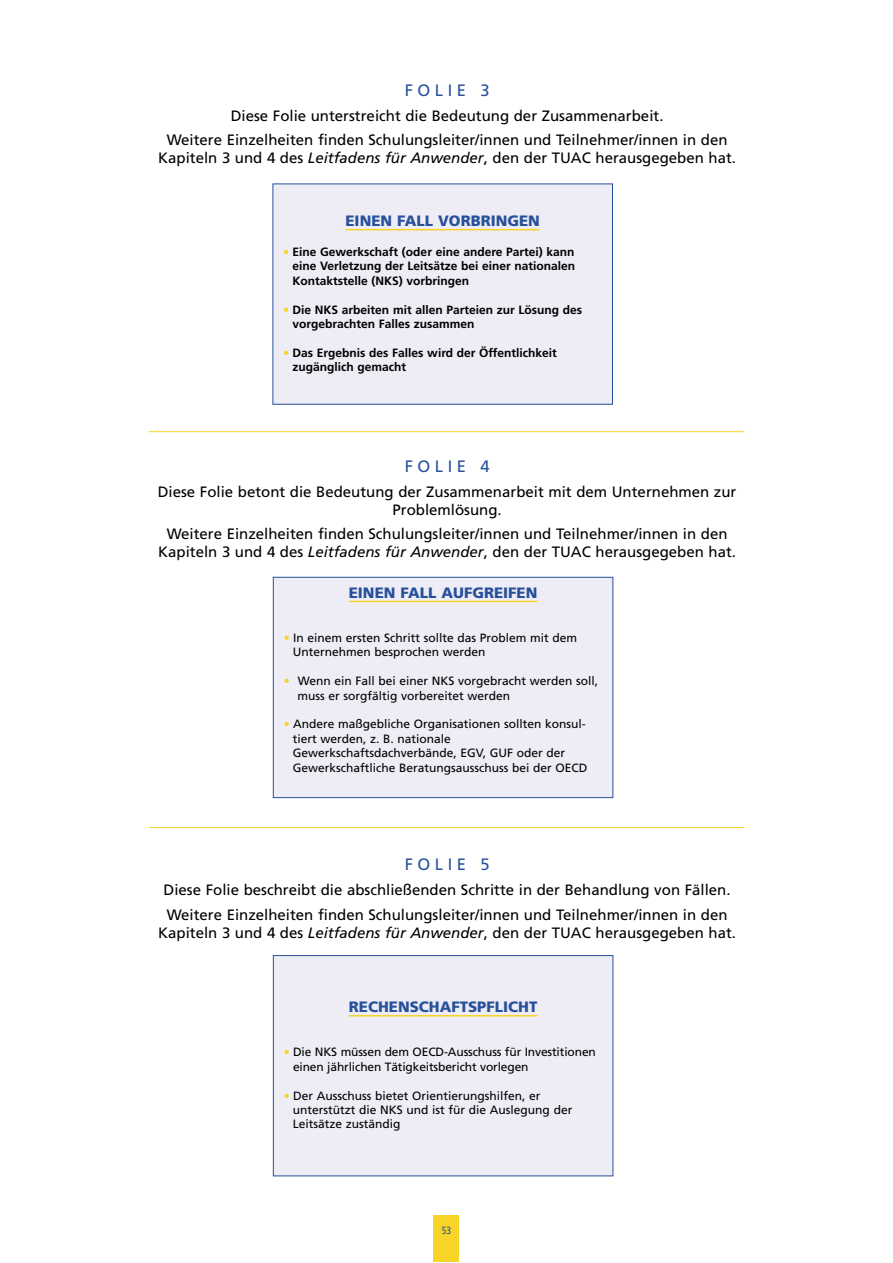
<style>
.page{position:relative;width:893px;height:1263px;background:#fff}
.page>*{position:absolute;margin:0;border:0;box-sizing:border-box;transform-origin:0 0}
.t1{font:16.5px "Frutiger";letter-spacing:.28em;color:#27519c}
.t2{font:15px/24.5px "Frutiger";color:#000;text-align:center}
.t3{font:900 15px "Frutiger";color:#27519c}
.t4{font:12px/14.4px "Frutiger";color:#000}
.t5{font:700 12px/14.4px "Frutiger";color:#000}
.t6{font:10.5px "Frutiger";color:#27519c;scale:.8 1}
.s1{font-style:italic}
.s2{color:#f7d426}
</style>
<div class="page">
<div style="left:273px;top:184px;width:339px;height:220px;background:#eeecf4"></div>
<hr style="left:345px;top:229px;width:195px;height:1px;background:#f7d426">
<div style="left:272px;top:184px;width:341px;height:221px;border:1px solid #27519c"></div>
<div style="left:273px;top:577px;width:340px;height:221px;background:#eeecf4"></div>
<hr style="left:349px;top:601px;width:188px;height:1px;background:#f7d426">
<div style="left:273px;top:577px;width:340px;height:221px;border:1px solid #27519c"></div>
<div style="left:273px;top:956px;width:340px;height:220px;background:#eeecf4"></div>
<hr style="left:349px;top:1015px;width:188px;height:1px;background:#f7d426">
<div style="left:273px;top:955px;width:340px;height:221px;border:1px solid #27519c"></div>
<div style="left:433px;top:1215px;width:26px;height:46px;background:#f7d426"></div>
<hr style="left:149px;top:827px;width:595px;height:1px;background:#f7d426">
<hr style="left:149px;top:431px;width:595px;height:1px;background:#f7d426">
<p class="t1" style="left:404px;top:83px;width:86px">FOLIE 3</p>
<p class="t2" style="left:167px;top:106px;width:562px">Diese Folie unterstreicht die Bedeutung der Zusammenarbeit.<br>Weitere Einzelheiten finden Schulungsleiter/innen und Teilnehmer/innen in den</p>
<p class="t2" style="left:158px;top:148px;width:579px">Kapiteln 3 und 4 des <span class="s1">Leitfadens für Anwender</span>, den der TUAC herausgegeben hat.</p>
<p class="t3" style="left:345px;top:214px;width:196px">EINEN FALL VORBRINGEN</p>
<p class="t5" style="left:292px;top:246px;width:284px;text-align:justify;text-indent:-9px"><span class="s2">•</span> Eine Gewerkschaft (oder eine andere Partei) kann eine Verletzung der Leitsätze bei einer nationalen Kontaktstelle (NKS) vorbringen</p>
<p class="t5" style="left:292px;top:304px;width:291px;text-indent:-9px"><span class="s2">•</span> Die NKS arbeiten mit allen Parteien zur Lösung des vorgebrachten Falles zusammen</p>
<p class="t5" style="left:292px;top:347px;width:266px;text-indent:-9px"><span class="s2">•</span> Das Ergebnis des Falles wird der Öffentlichkeit zugänglich gemacht</p>
<p class="t1" style="left:404px;top:459px;width:86px">FOLIE 4</p>
<p class="t2" style="left:158px;top:485px;width:580px;line-height:18px">Diese Folie betont die Bedeutung der Zusammenarbeit mit dem Unternehmen zur<br>Problemlösung.</p>
<p class="t2" style="left:158px;top:527px;width:579px;line-height:18px">Weitere Einzelheiten finden Schulungsleiter/innen und Teilnehmer/innen in den<br>Kapiteln 3 und 4 des <span class="s1">Leitfadens für Anwender</span>, den der TUAC herausgegeben hat.</p>
<p class="t3" style="left:349px;top:586px;width:190px">EINEN FALL AUFGREIFEN</p>
<p class="t4" style="left:293px;top:632px;width:286px;text-indent:-9px"><span class="s2">•</span> In einem ersten Schritt sollte das Problem mit dem<br>Unternehmen besprochen werden</p>
<p class="t4" style="left:297px;top:676px;width:302px;text-indent:-14px"><span class="s2">•</span> Wenn ein Fall bei einer NKS vorgebracht werden soll, muss er sorgfältig vorbereitet werden</p>
<p class="t4" style="left:293px;top:719px;width:296px;text-indent:-9px"><span class="s2">•</span> Andere maßgebliche Organisationen sollten konsul&shy;tiert werden, z. B. nationale Gewerkschaftsdachverbände, EGV, GUF oder der Gewerkschaftliche Beratungsausschuss bei der OECD</p>
<p class="t1" style="left:404px;top:857px;width:86px">FOLIE 5</p>
<p class="t2" style="left:164px;top:880px;width:568px;text-align:left">Diese Folie beschreibt die abschließenden Schritte in der Behandlung von Fällen.<br>Weitere Einzelheiten finden Schulungsleiter/innen und Teilnehmer/innen in den</p>
<p class="t2" style="left:158px;top:922px;width:579px">Kapiteln 3 und 4 des <span class="s1">Leitfadens für Anwender</span>, den der TUAC herausgegeben hat.</p>
<p class="t3" style="left:349px;top:1000px;width:190px">RECHENSCHAFTSPFLICHT</p>
<p class="t4" style="left:293px;top:1047px;width:304px;text-indent:-9px"><span class="s2">•</span> Die NKS müssen dem OECD-Ausschuss für Investitionen einen jährlichen Tätigkeitsbericht vorlegen</p>
<p class="t4" style="left:293px;top:1090px;width:281px;text-indent:-9px"><span class="s2">•</span> Der Ausschuss bietet Orientierungshilfen, er unterstützt die NKS und ist für die Auslegung der<br>Leitsätze zuständig</p>
<p class="t6" style="left:442px;top:1226px;width:13px">53</p>
</div>
